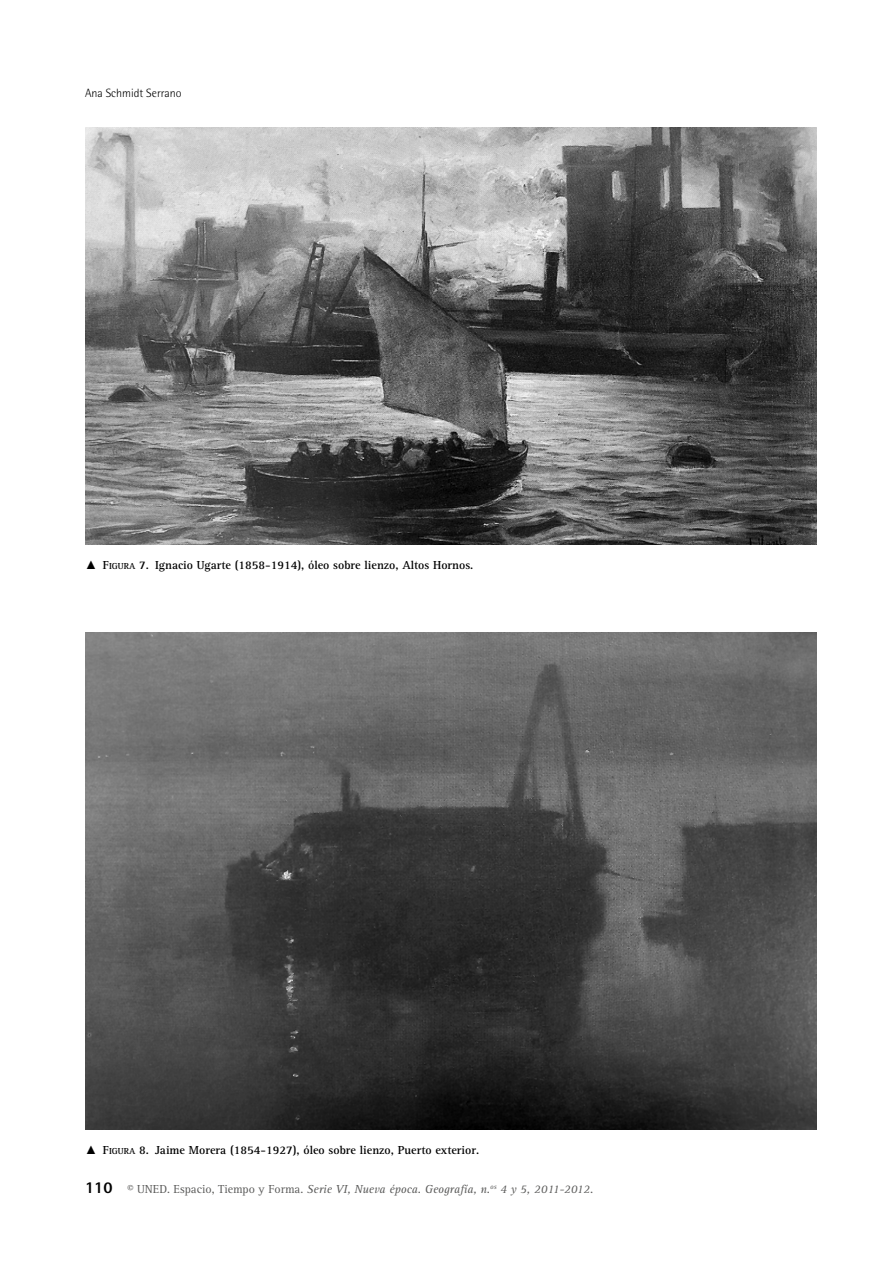
<style>
.page{position:relative;width:893px;height:1263px;background:#fff}
.page>*{position:absolute;margin:0;border:0;box-sizing:border-box;transform-origin:0 0}
.PIE_FOTO{font:700 12px "Rotis Serif Std";color:#000}
.t1{font:italic 12px "Rotis Serif Std";color:#5b5b5a}
.t2{font:300 12px "Rotis Semi Sans Std";color:#000}
.s1{font-family:"Times New Roman";font-weight:400}
.s2{font-style:inherit}
.s3{font-size:9px}
.s4{font-family:"Rotis Sans Serif Std";font-weight:800;font-style:normal;font-size:16.5px;color:#000}
.s5{font-style:normal}
</style>
<div class="page">
<img style="left:85px;top:128px;width:731px;height:416px">
<img style="left:85px;top:633px;width:731px;height:496px">
<p class="t2" style="left:85px;top:86px;width:98px">Ana Schmidt Serrano</p>
<p class="PIE_FOTO" style="left:85px;top:558px;width:390px"><span class="s1">▲</span> <span class="s2">F</span><span class="s3">IGURA</span> <span class="s2">7.</span> Ignacio Ugarte (1858-1914), óleo sobre lienzo, Altos Hornos.</p>
<p class="PIE_FOTO" style="left:85px;top:1143px;width:396px"><span class="s1">▲</span> <span class="s2">F</span><span class="s3">IGURA</span> <span class="s2">8.</span> Jaime Morera (1854-1927), óleo sobre lienzo, Puerto exterior.</p>
<p class="t1" style="left:85px;top:1182px;width:510px"><span class="s4">110</span> <span class="s5">© UNED. Espacio, Tiempo y Forma.</span> Serie VI, Nueva época. Geografía, n.<sup>os</sup> 4 y 5, 2011-2012.</p>
</div>
